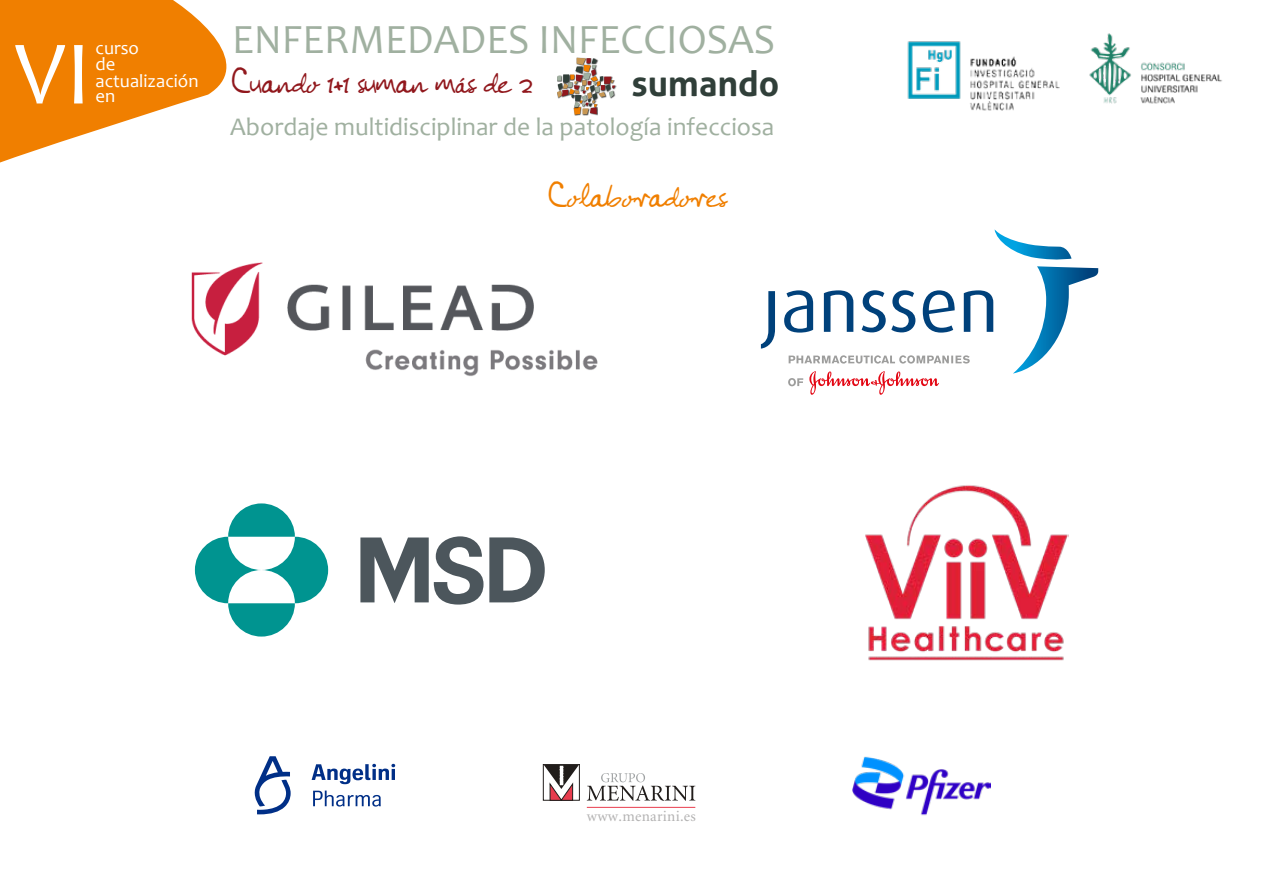
<style>
.page{position:relative;width:1263px;height:893px;background:#fff}
.page>*{position:absolute;margin:0;border:0;box-sizing:border-box;transform-origin:0 0}
.t1{font:91.95px "Candara";color:#fff}
.t2{font:41.85px "Candara";color:#a0b0a0}
.t3{font:700 35.4px "Aller";color:#303f39}
.t4{font:34.35px "John Lennon";color:#91181d}
.t5{font:34.35px "John Lennon";color:#f07f00}
.t6{font:25.5px "Candara";color:#a0b0a0}
.t7{font:18.75px/16px "Candara";color:#fff}
.t8{font:15.15px "Minion";letter-spacing:.02em;color:#b3b2b2}
</style>
<div class="page">
<svg style="left:0;top:0;width:227px;height:163px;fill:#f07f00"></svg>
<div style="left:573px;top:107px;width:9px;height:9px;background:#000;opacity:.75"></div>
<div style="left:576px;top:57px;width:11px;height:9px;background:#000;opacity:.75"></div>
<div style="left:582px;top:108px;width:8px;height:8px;background:#000;opacity:.75"></div>
<div style="left:590px;top:107px;width:8px;height:9px;background:#000;opacity:.75"></div>
<svg style="left:557px;top:58px;width:59px;height:57px"></svg>
<img style="left:1089px;top:33px;width:133px;height:71px">
<img style="left:907px;top:41px;width:153px;height:70px">
<img style="left:191px;top:262px;width:407px;height:114px">
<svg style="left:761px;top:229px;width:337px;height:166px"></svg>
<svg style="left:228px;top:503px;width:67px;height:34px"></svg>
<svg style="left:228px;top:603px;width:67px;height:34px"></svg>
<svg style="left:195px;top:537px;width:66px;height:66px;fill:#009490"></svg>
<svg style="left:261px;top:537px;width:67px;height:66px;fill:#009490"></svg>
<svg style="left:360px;top:536px;width:123px;height:69px"></svg>
<svg style="left:489px;top:537px;width:56px;height:65px"></svg>
<img style="left:865px;top:485px;width:203px;height:176px">
<svg style="left:254px;top:756px;width:37px;height:58px"></svg>
<svg style="left:312px;top:764px;width:83px;height:20px"></svg>
<svg style="left:313px;top:790px;width:68px;height:17px"></svg>
<svg style="left:587px;top:773px;width:108px;height:28px"></svg>
<hr style="left:587px;top:807px;width:108px;height:1px;background:#e83c4e">
<svg style="left:543px;top:764px;width:37px;height:37px"></svg>
<img style="left:852px;top:756px;width:138px;height:60px">
<h1 class="t1" style="left:15px;top:18px;width:78px">VI</h1>
<p class="t7" style="left:96px;top:40px;width:45px">curso de</p>
<p class="t7" style="left:96px;top:73px;width:104px">actualización</p>
<p class="t7" style="left:96px;top:87px;width:21px">en</p>
<h2 class="t2" style="left:232px;top:14px;width:545px">ENFERMEDADES INFECCIOSAS</h2>
<h3 class="t4" style="left:232px;top:62px;width:302px">Cuando 1+1 suman más de 2</h3>
<p class="t6" style="left:230px;top:111px;width:546px">Abordaje multidisciplinar de la patología infecciosa</p>
<h3 class="t3" style="left:631px;top:62px;width:149px">sumando</h3>
<h3 class="t5" style="left:549px;top:176px;width:178px">Colaboradores</h3>
<p class="t8" style="left:587px;top:809px;width:111px">www.menarini.es</p>
</div>
